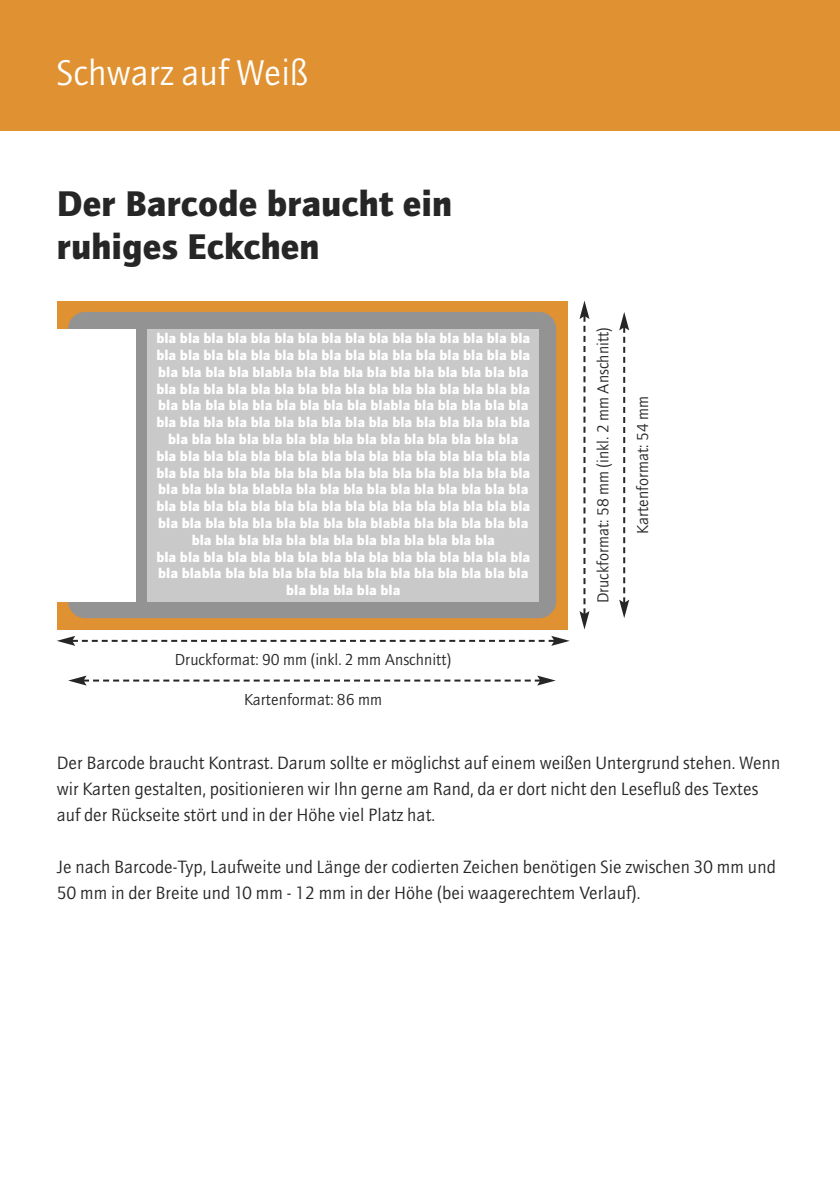
<style>
.page{position:relative;width:840px;height:1191px;background:#fff}
.page>*{position:absolute;margin:0;border:0;box-sizing:border-box;transform-origin:0 0}
.t1{font:900 36px/43.2px "AT Quay Sans";color:#272627}
.t2{font:36px "AT Quay Sans";color:#fff}
.t3{font:18px/26px "AT Quay Sans";color:#272627}
.t4{font:16px "AT Quay Sans";color:#272627}
.t5{font:900 14px/16.8px "AT Quay Sans";color:#fff;text-align:center}
</style>
<div class="page">
<div style="left:57px;top:300px;width:510px;height:329px;background:#e09132"></div>
<div style="left:68px;top:312px;width:488px;height:306px;background:#939393;border-radius:17px"></div>
<svg style="left:57px;top:636px;width:512px;height:10px"></svg>
<svg style="left:68px;top:675px;width:487px;height:10px"></svg>
<svg style="left:579px;top:300px;width:10px;height:329px"></svg>
<svg style="left:619px;top:312px;width:10px;height:306px"></svg>
<div style="left:57px;top:329px;width:79px;height:272px;background:#fff"></div>
<div style="left:0;top:0;width:839px;height:130px;background:#e09132"></div>
<div style="left:147px;top:329px;width:392px;height:272px;background:#c9c9c9"></div>
<h1 class="t2" style="left:57px;top:58px;width:253px">Schwarz auf Weiß</h1>
<h1 class="t1" style="left:57px;top:185px;width:396px">Der Barcode braucht ein ruhiges Eckchen</h1>
<p class="t5" style="left:156px;top:331px;width:375px">bla bla bla bla bla bla bla bla bla bla bla bla bla bla bla bla bla bla bla bla bla bla bla bla bla bla bla bla bla bla bla bla bla bla bla bla blabla bla bla bla bla bla bla bla bla bla bla bla bla bla bla bla bla bla bla bla bla bla bla bla bla bla bla bla bla bla bla bla bla bla bla bla blabla bla bla bla bla bla bla bla bla bla bla bla bla bla bla bla bla bla bla bla bla bla bla bla bla bla bla bla bla bla bla bla bla bla bla bla bla<br>bla bla bla bla bla bla bla bla bla bla bla bla bla bla bla bla bla bla bla bla bla bla bla bla bla bla bla bla bla bla bla bla bla bla bla bla blabla bla bla bla bla bla bla bla bla bla bla bla bla bla bla bla bla bla bla bla bla bla bla bla bla bla bla bla bla bla bla bla bla bla bla bla blabla bla bla bla bla bla bla bla bla bla bla bla bla bla bla bla bla bla bla<br>bla bla bla bla bla bla bla bla bla bla bla bla bla bla bla bla bla blabla bla bla bla bla bla bla bla bla bla bla bla bla bla bla bla bla bla bla</p>
<p class="t4" style="left:175px;top:653px;width:278px">Druckformat: 90 mm (inkl. 2 mm Anschnitt)</p>
<p class="t4" style="left:244px;top:692px;width:139px">Kartenformat: 86 mm</p>
<p class="t4" style="left:596px;top:603px;width:278px;rotate:-90deg">Druckformat: 58 mm (inkl. 2 mm Anschnitt)</p>
<p class="t4" style="left:635px;top:534px;width:139px;rotate:-90deg">Kartenformat: 54 mm</p>
<p class="t3" style="left:57px;top:751px;width:725px">Der Barcode braucht Kontrast. Darum sollte er möglichst auf einem weißen Untergrund stehen. Wenn wir Karten gestalten, positionieren wir Ihn gerne am Rand, da er dort nicht den Lesefluß des Textes auf der Rückseite stört und in der Höhe viel Platz hat.</p>
<p class="t3" style="left:57px;top:855px;width:720px">Je nach Barcode-Typ, Laufweite und Länge der codierten Zeichen benötigen Sie zwischen 30 mm und<br>50 mm in der Breite und 10 mm - 12 mm in der Höhe (bei waagerechtem Verlauf).</p>
</div>
